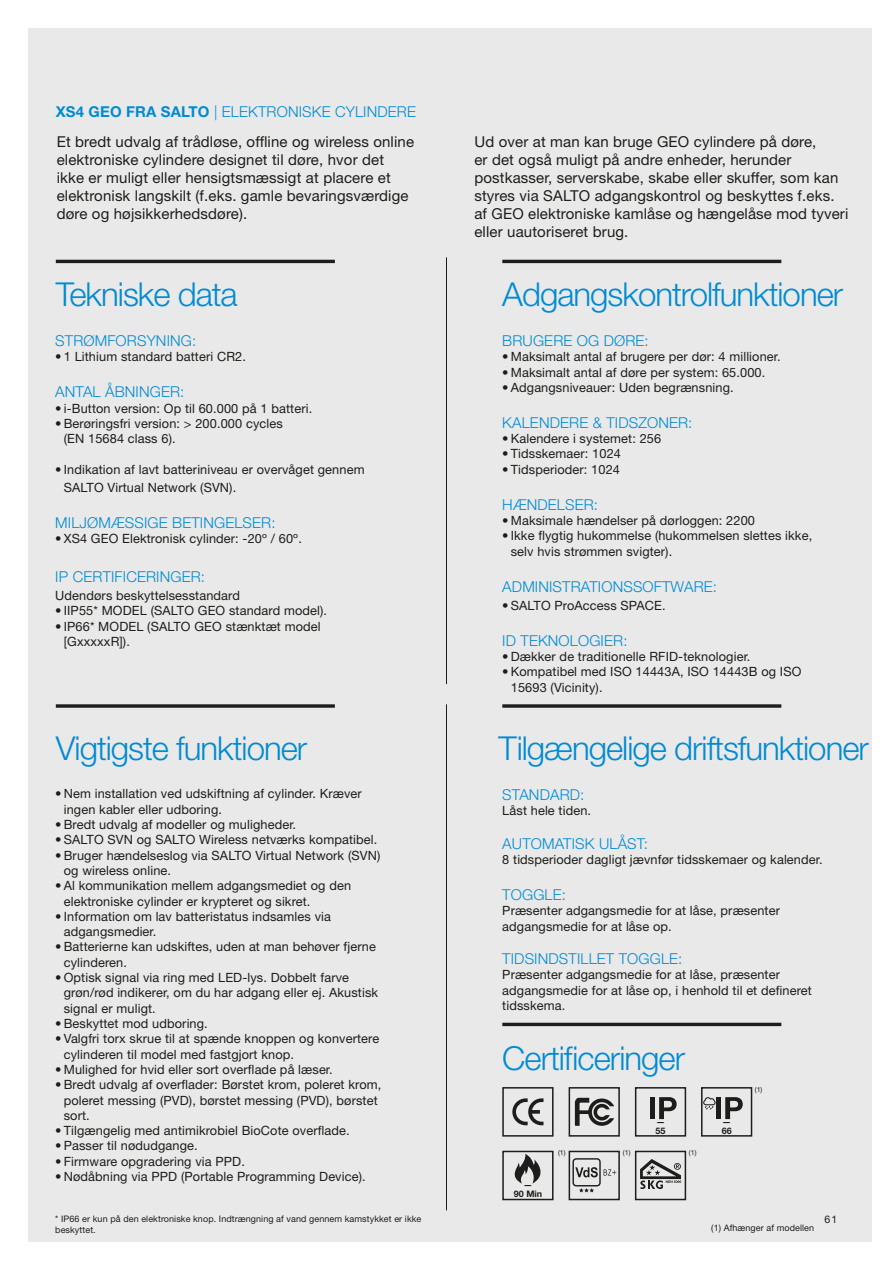
<style>
.page{position:relative;width:893px;height:1263px;background:#fff}
.page>*{position:absolute;margin:0;border:0;box-sizing:border-box;transform-origin:0 0}
.t1{font:300 33px "Helvetica Neue LT Std";letter-spacing:-.03em;color:#008bd2}
.t2{font:15px/18px "Helvetica Neue LT Std";letter-spacing:.01em;color:#1d1d1b}
.t3{font:300 15px "Helvetica Neue LT Std";letter-spacing:.01em;color:#008bd2}
.t4{font:12.75px/15.3px "Helvetica Neue LT Std";letter-spacing:.01em;color:#1d1d1b}
.t5{font:10.5px "Helvetica Neue LT Std";color:#1d1d1b}
.t6{font:9px/10.8px "Helvetica Neue LT Std";letter-spacing:.01em;color:#1d1d1b}
.t7{font:700 9px/9px "Helvetica Neue LT Std";color:#1d1d1b}
.t8{font:7.05px "Helvetica Neue LT Std";color:#1d1d1b}
.s1{font-weight:700}
</style>
<div class="page">
<div style="left:29px;top:29px;width:843px;height:1213px;background:#e9e9e9"></div>
<hr style="left:0;top:389px;width:1px;height:850px;background:#008bd2">
<hr style="left:446px;top:257px;width:1px;height:427px;background:#1d1d1b">
<hr style="left:446px;top:704px;width:1px;height:506px;background:#1d1d1b">
<div style="left:56px;top:260px;width:279px;height:3px;border:2px solid #1d1d1b"></div>
<div style="left:56px;top:704px;width:279px;height:4px;border:2px solid #1d1d1b"></div>
<div style="left:502px;top:704px;width:279px;height:4px;border:2px solid #1d1d1b"></div>
<div style="left:502px;top:1023px;width:279px;height:3px;border:2px solid #1d1d1b"></div>
<div style="left:502px;top:260px;width:279px;height:3px;border:2px solid #1d1d1b"></div>
<div style="left:569px;top:1151px;width:51px;height:49px;border:2px solid #1d1d1b"></div>
<svg style="left:572px;top:1158px;width:44px;height:34px"></svg>
<div style="left:502px;top:1151px;width:52px;height:49px;border:2px solid #1d1d1b"></div>
<svg style="left:514px;top:1154px;width:27px;height:30px"></svg>
<div style="left:502px;top:1087px;width:52px;height:49px;border:2px solid #1d1d1b"></div>
<svg style="left:512px;top:1098px;width:31px;height:27px"></svg>
<div style="left:569px;top:1087px;width:51px;height:49px;border:2px solid #1d1d1b"></div>
<svg style="left:575px;top:1098px;width:39px;height:28px"></svg>
<div style="left:635px;top:1151px;width:51px;height:49px;border:2px solid #1d1d1b"></div>
<svg style="left:640px;top:1159px;width:41px;height:30px"></svg>
<div style="left:635px;top:1087px;width:51px;height:49px;border:2px solid #1d1d1b"></div>
<div style="left:650px;top:1097px;width:5px;height:22px;background:#1d1d1b"></div>
<svg style="left:659px;top:1097px;width:18px;height:22px"></svg>
<div style="left:701px;top:1087px;width:51px;height:49px;border:2px solid #1d1d1b"></div>
<div style="left:716px;top:1097px;width:5px;height:22px;background:#1d1d1b"></div>
<svg style="left:725px;top:1097px;width:18px;height:22px"></svg>
<svg style="left:703px;top:1097px;width:13px;height:13px"></svg>
<p class="t3" style="left:56px;top:102px;width:362px"><span class="s1">XS4 GEO FRA SALTO</span> | ELEKTRONISKE CYLINDERE</p>
<p class="t2" style="left:57px;top:133px;width:359px">Et bredt udvalg af trådløse, offline og wireless online elektroniske cylindere designet til døre, hvor det ikke er muligt eller hensigtsmæssigt at placere et elektronisk langskilt (f.eks. gamle bevaringsværdige døre og højsikkerhedsdøre).</p>
<p class="t2" style="left:474px;top:133px;width:375px">Ud over at man kan bruge GEO cylindere på døre,<br>er det også muligt på andre enheder, herunder postkasser, serverskabe, skabe eller skuffer, som kan styres via SALTO adgangskontrol og beskyttes f.eks. af GEO elektroniske kamlåse og hængelåse mod tyveri eller uautoriseret brug.</p>
<h1 class="t1" style="left:56px;top:274px;width:183px">Tekniske data</h1>
<p class="t3" style="left:55px;top:331px;width:143px">STRØMFORSYNING:</p>
<p class="t4" style="left:55px;top:349px;width:192px">• 1 Lithium standard batteri CR2.</p>
<p class="t3" style="left:55px;top:383px;width:131px">ANTAL ÅBNINGER:</p>
<p class="t4" style="left:55px;top:400px;width:258px">• i-Button version: Op til 60.000 på 1 batteri.</p>
<p class="t4" style="left:64px;top:415px;width:220px;text-indent:-9px">• Berøringsfri version: &gt; 200.000 cycles (EN 15684 class 6).</p>
<p class="t4" style="left:64px;top:460px;width:302px;line-height:18px;text-indent:-9px">• Indikation af lavt batteriniveau er overvåget gennem<br>SALTO Virtual Network (SVN).</p>
<p class="t3" style="left:55px;top:513px;width:222px">MILJØMÆSSIGE BETINGELSER:</p>
<p class="t4" style="left:55px;top:531px;width:248px">• XS4 GEO Elektronisk cylinder: -20º / 60º.</p>
<p class="t3" style="left:55px;top:567px;width:151px">IP CERTIFICERINGER:</p>
<p class="t4" style="left:55px;top:588px;width:186px">Udendørs beskyttelsesstandard</p>
<p class="t4" style="left:55px;top:603px;width:273px">• IIP55* MODEL (SALTO GEO standard model).</p>
<p class="t4" style="left:64px;top:618px;width:258px;text-indent:-9px">• IP66* MODEL (SALTO GEO stænktæt model [GxxxxxR]).</p>
<h1 class="t1" style="left:502px;top:274px;width:342px">Adgangskontrolfunktioner</h1>
<p class="t3" style="left:502px;top:331px;width:148px">BRUGERE OG DØRE:</p>
<p class="t4" style="left:502px;top:349px;width:280px">• Maksimalt antal af brugere per dør: 4 millioner.</p>
<p class="t4" style="left:502px;top:364px;width:265px">• Maksimalt antal af døre per system: 65.000.</p>
<p class="t4" style="left:502px;top:379px;width:233px">• Adgangsniveauer: Uden begrænsning.</p>
<p class="t3" style="left:502px;top:413px;width:192px">KALENDERE &amp; TIDSZONER:</p>
<p class="t4" style="left:502px;top:431px;width:160px">• Kalendere i systemet: 256</p>
<p class="t4" style="left:502px;top:446px;width:120px">• Tidsskemaer: 1024</p>
<p class="t4" style="left:502px;top:461px;width:119px">• Tidsperioder: 1024</p>
<p class="t3" style="left:502px;top:495px;width:97px">HÆNDELSER:</p>
<p class="t4" style="left:502px;top:513px;width:254px">• Maksimale hændelser på dørloggen: 2200</p>
<p class="t4" style="left:511px;top:528px;width:303px;text-indent:-9px">• Ikke flygtig hukommelse (hukommelsen slettes ikke, selv hvis strømmen svigter).</p>
<p class="t3" style="left:502px;top:577px;width:216px">ADMINISTRATIONSSOFTWARE:</p>
<p class="t4" style="left:502px;top:597px;width:165px">• SALTO ProAccess SPACE.</p>
<p class="t3" style="left:502px;top:631px;width:127px">ID TEKNOLOGIER:</p>
<p class="t4" style="left:502px;top:649px;width:250px">• Dækker de traditionelle RFID-teknologier.</p>
<p class="t4" style="left:511px;top:664px;width:292px;text-indent:-9px">• Kompatibel med ISO 14443A, ISO 14443B og ISO<br>15693 (Vicinity).</p>
<h1 class="t1" style="left:56px;top:728px;width:253px">Vigtigste funktioner</h1>
<h1 class="t1" style="left:499px;top:728px;width:372px">Tilgængelige driftsfunktioner</h1>
<p class="t4" style="left:64px;top:786px;width:299px;text-indent:-9px">• Nem installation ved udskiftning af cylinder. Kræver ingen kabler eller udboring.</p>
<p class="t4" style="left:55px;top:817px;width:242px">• Bredt udvalg af modeller og muligheder.</p>
<p class="t4" style="left:55px;top:832px;width:323px">• SALTO SVN og SALTO Wireless netværks kompatibel.</p>
<p class="t4" style="left:64px;top:847px;width:318px;text-indent:-9px">• Bruger hændelseslog via SALTO Virtual Network (SVN) og wireless online.</p>
<p class="t4" style="left:64px;top:878px;width:289px;text-indent:-9px">• Al kommunikation mellem adgangsmediet og den elektroniske cylinder er krypteret og sikret.</p>
<p class="t4" style="left:64px;top:908px;width:269px;text-indent:-9px">• Information om lav batteristatus indsamles via adgangsmedier.</p>
<p class="t4" style="left:64px;top:939px;width:314px;text-indent:-9px">• Batterierne kan udskiftes, uden at man behøver fjerne cylinderen.</p>
<p class="t4" style="left:64px;top:970px;width:316px;text-indent:-9px">• Optisk signal via ring med LED-lys. Dobbelt farve grøn/rød indikerer, om du har adgang eller ej. Akustisk signal er muligt.</p>
<p class="t4" style="left:55px;top:1016px;width:154px">• Beskyttet mod udboring.</p>
<p class="t4" style="left:64px;top:1031px;width:317px;text-indent:-9px">• Valgfri torx skrue til at spænde knoppen og konvertere cylinderen til model med fastgjort knop.</p>
<p class="t4" style="left:55px;top:1061px;width:279px">• Mulighed for hvid eller sort overflade på læser.</p>
<p class="t4" style="left:64px;top:1077px;width:319px;text-indent:-9px">• Bredt udvalg af overflader: Børstet krom, poleret krom, poleret messing (PVD), børstet messing (PVD), børstet sort.</p>
<p class="t4" style="left:55px;top:1123px;width:296px">• Tilgængelig med antimikrobiel BioCote overflade.</p>
<p class="t4" style="left:55px;top:1138px;width:144px">• Passer til nødudgange.</p>
<p class="t4" style="left:55px;top:1153px;width:191px">• Firmware opgradering via PPD.</p>
<p class="t4" style="left:55px;top:1169px;width:312px">• Nødåbning via PPD (Portable Programming Device).</p>
<p class="t6" style="left:55px;top:1214px;width:368px">* IP66 er kun på den elektroniske knop. Indtrængning af vand gennem kamstykket er ikke beskyttet.</p>
<p class="t3" style="left:502px;top:785px;width:84px">STANDARD:</p>
<p class="t4" style="left:502px;top:803px;width:90px">Låst hele tiden.</p>
<p class="t3" style="left:502px;top:834px;width:147px">AUTOMATISK ULÅST:</p>
<p class="t4" style="left:502px;top:852px;width:322px">8 tidsperioder dagligt jævnfør tidsskemaer og kalender.</p>
<p class="t3" style="left:502px;top:885px;width:65px">TOGGLE:</p>
<p class="t4" style="left:502px;top:903px;width:279px">Præsenter adgangsmedie for at låse, præsenter adgangsmedie for at låse op.</p>
<p class="t3" style="left:502px;top:949px;width:182px">TIDSINDSTILLET TOGGLE:</p>
<p class="t4" style="left:502px;top:967px;width:311px">Præsenter adgangsmedie for at låse, præsenter adgangsmedie for at låse op, i henhold til et defineret tidsskema.</p>
<h1 class="t1" style="left:502px;top:1038px;width:184px">Certificeringer</h1>
<p class="t8" style="left:755px;top:1085px;width:9px">(1)</p>
<p class="t7" style="left:514px;top:1180px;width:30px;text-align:center">—<br>90 Min</p>
<p class="t7" style="left:656px;top:1117px;width:12px">—<br>55</p>
<p class="t7" style="left:722px;top:1117px;width:12px">—<br>66</p>
<p class="t8" style="left:558px;top:1148px;width:9px">(1)</p>
<p class="t8" style="left:623px;top:1148px;width:9px">(1)</p>
<p class="t8" style="left:689px;top:1148px;width:9px">(1)</p>
<p class="t6" style="left:711px;top:1222px;width:104px">(1) Afhænger af modellen</p>
<p class="t5" style="left:824px;top:1213px;width:14px">61</p>
</div>
